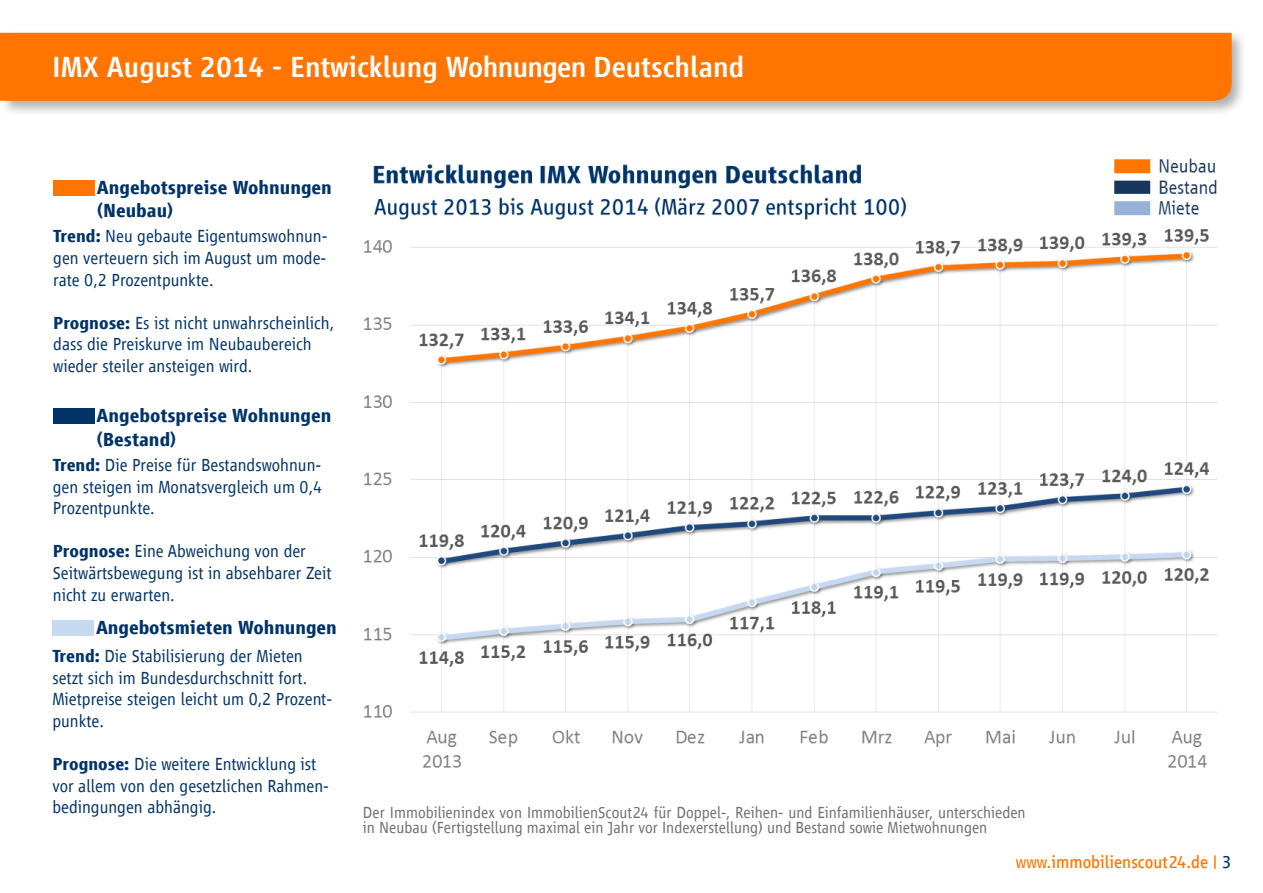
<style>
.page{position:relative;width:1263px;height:893px;background:#fff}
.page>*{position:absolute;margin:0;border:0;box-sizing:border-box;transform-origin:0 0}
.t1{font:500 30px "Scout Vialog";color:#fff}
.t2{font:700 19.5px/23.4px "Scout Vialog";color:#003468}
.t3{font:300 18px/21.6px "Scout Vialog";color:#003468}
.t4{font:18px "Scout Vialog";color:#ff7500}
.t5{font:300 16.5px/15px "Scout Vialog";color:#706f6f}
.s1{font-weight:700}
.s2{color:#003468}
</style>
<div class="page">
<svg style="left:0;top:32px;width:1243px;height:81px"></svg>
<div style="left:0;top:33px;width:1232px;height:68px;background:#ff7500"></div>
<div style="left:53px;top:180px;width:42px;height:16px;background:#ff7500"></div>
<div style="left:53px;top:408px;width:41px;height:16px;background:#003468"></div>
<div style="left:52px;top:620px;width:42px;height:16px;background:#c6d9f0"></div>
<img style="left:364px;top:158px;width:854px;height:610px">
<h1 class="t1" style="left:52px;top:50px;width:694px">IMX August 2014 - Entwicklung Wohnungen Deutschland</h1>
<p class="t2" style="left:97px;top:176px;width:237px">Angebotspreise Wohnungen (Neubau)</p>
<p class="t3" style="left:53px;top:226px;width:276px;text-align:justify"><span class="s1">Trend:</span> Neu gebaute Eigentumswohnun&shy;gen verteuern sich im August um mode&shy;rate 0,2 Prozentpunkte.</p>
<p class="t3" style="left:53px;top:312px;width:282px"><span class="s1">Prognose:</span> Es ist nicht unwahrscheinlich, dass die Preiskurve im Neubaubereich wieder steiler ansteigen wird.</p>
<p class="t2" style="left:96px;top:404px;width:237px">Angebotspreise Wohnungen (Bestand)</p>
<p class="t3" style="left:53px;top:454px;width:271px;text-align:justify"><span class="s1">Trend:</span> Die Preise für Bestandswohnun&shy;gen steigen im Monatsvergleich um 0,4<br>Prozentpunkte.</p>
<p class="t3" style="left:53px;top:541px;width:280px"><span class="s1">Prognose:</span> Eine Abweichung von der<br>Seitwärtsbewegung ist in absehbarer Zeit nicht zu erwarten.</p>
<p class="t2" style="left:96px;top:615px;width:242px">Angebotsmieten Wohnungen</p>
<p class="t3" style="left:52px;top:645px;width:281px"><span class="s1">Trend:</span> Die Stabilisierung der Mieten setzt sich im Bundesdurchschnitt fort.<br>Mietpreise steigen leicht um 0,2 Prozent&shy;punkte.</p>
<p class="t3" style="left:52px;top:753px;width:278px"><span class="s1">Prognose:</span> Die weitere Entwicklung ist vor allem von den gesetzlichen Rahmen&shy;bedingungen abhängig.</p>
<p class="t5" style="left:363px;top:805px;width:664px">Der Immobilienindex von ImmobilienScout24 für Doppel-, Reihen- und Einfamilienhäuser, unterschieden in Neubau (Fertigstellung maximal ein Jahr vor Indexerstellung) und Bestand sowie Mietwohnungen</p>
<p class="t4" style="left:1016px;top:852px;width:217px">www.immobilienscout24.de | <span class="s2">3</span></p>
</div>
